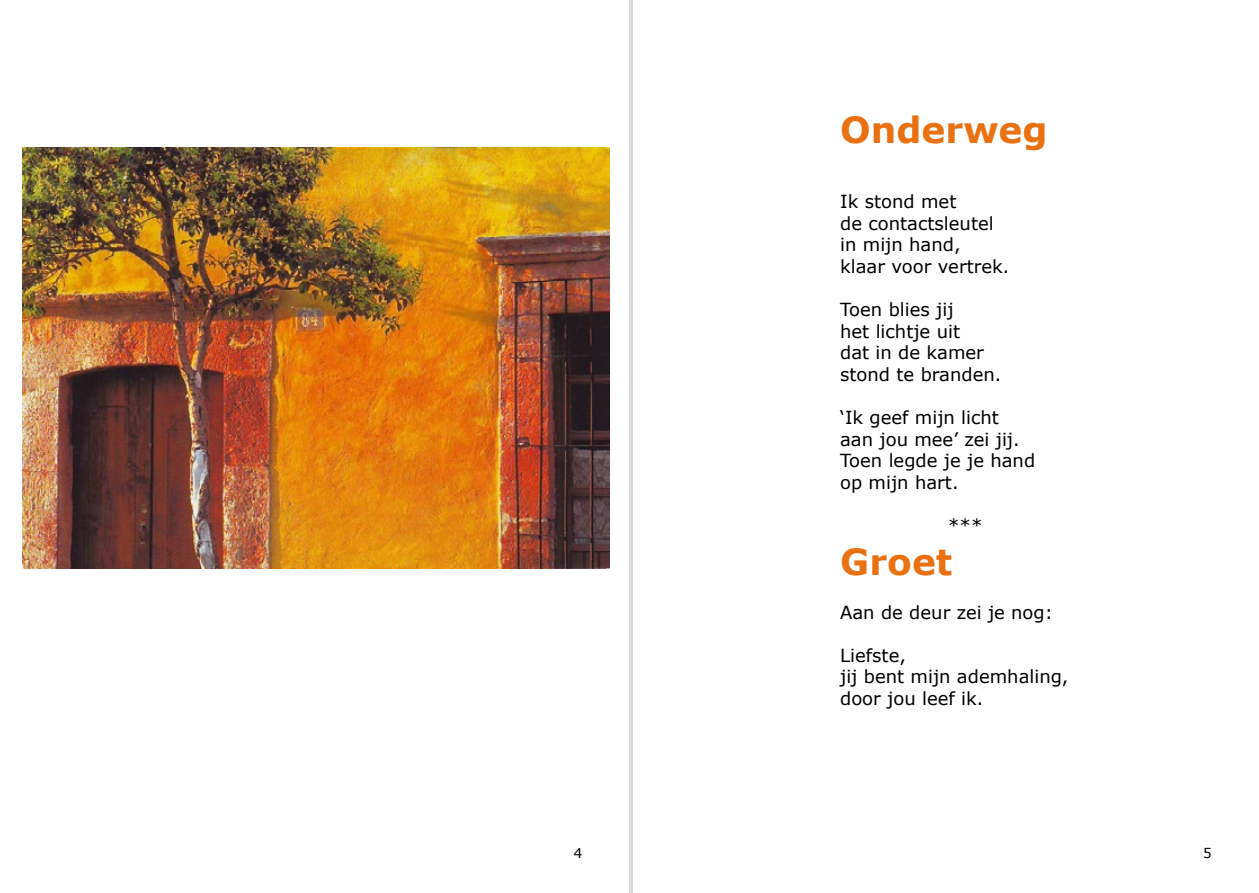
<style>
.page{position:relative;width:1259px;height:893px;background:#fff}
.page>*{position:absolute;margin:0;border:0;box-sizing:border-box;transform-origin:0 0}
.t1{font:700 36px "Verdana";color:#e97112}
.t2{font:18px/21.6px "Verdana";color:#000}
.t3{font:13.5px "Verdana";color:#000}
</style>
<div class="page">
<hr style="left:631px;top:0;width:1px;height:893px;background:#babcb7">
<hr style="left:629px;top:0;width:1px;height:893px;background:#babcb7">
<img style="left:23px;top:147px;width:587px;height:422px">
<h1 class="t1" style="left:840px;top:107px;width:209px">Onderweg</h1>
<p class="t2" style="left:840px;top:191px;width:171px">Ik stond met<br>de contactsleutel in mijn hand, klaar voor vertrek.</p>
<p class="t2" style="left:840px;top:299px;width:163px">Toen blies jij<br>het lichtje uit<br>dat in de kamer stond te branden.</p>
<p class="t2" style="left:840px;top:407px;width:197px">‘Ik geef mijn licht aan jou mee’ zei jij.<br>Toen legde je je hand op mijn hart.</p>
<p class="t2" style="left:948px;top:515px;width:36px">***</p>
<h1 class="t1" style="left:840px;top:539px;width:114px">Groet</h1>
<p class="t2" style="left:840px;top:601px;width:214px">Aan de deur zei je nog:</p>
<p class="t2" style="left:840px;top:645px;width:230px">Liefste,<br>jij bent mijn ademhaling, door jou leef ik.</p>
<p class="t3" style="left:574px;top:844px;width:10px">4</p>
<p class="t3" style="left:1203px;top:844px;width:10px">5</p>
</div>
